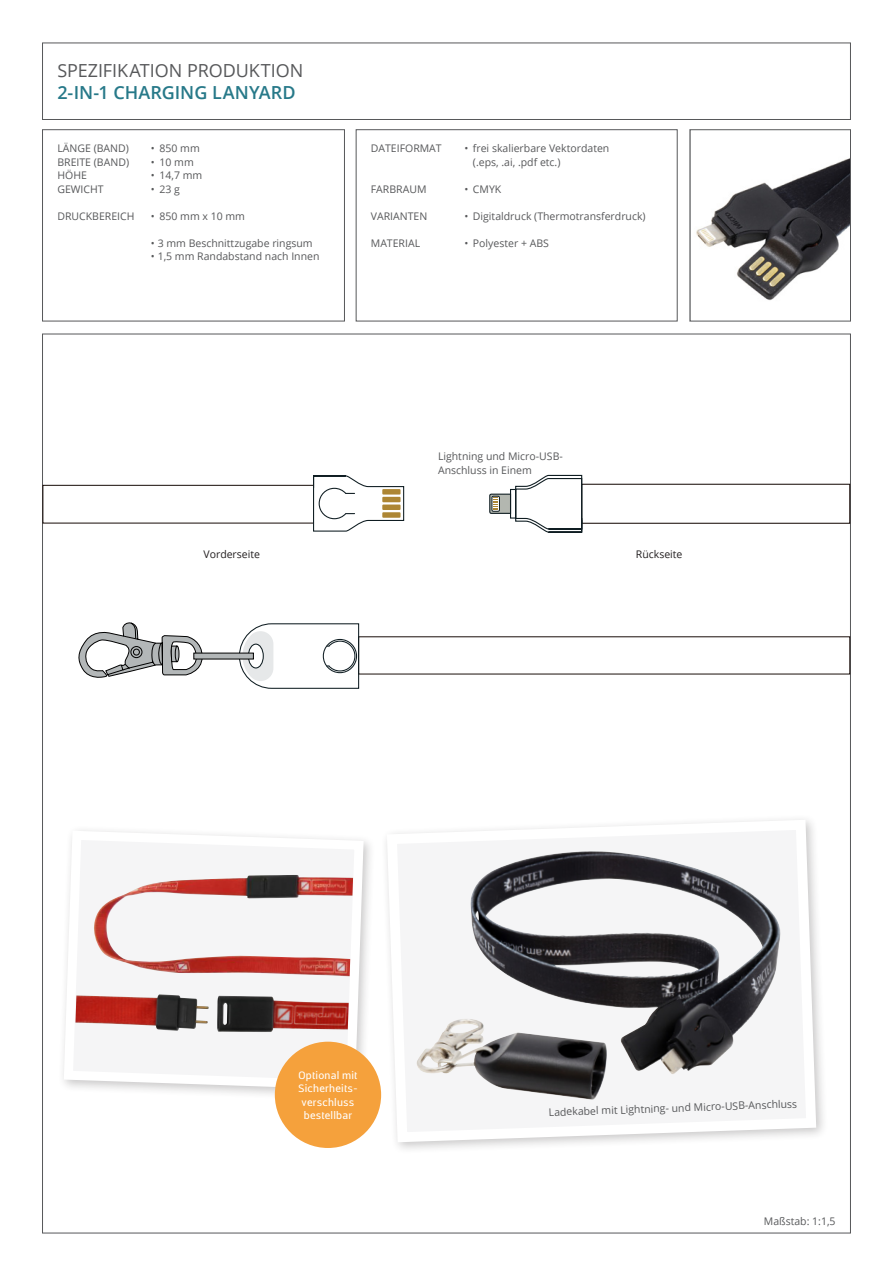
<style>
.page{position:relative;width:893px;height:1263px;background:#fff}
.page>*{position:absolute;margin:0;border:0;box-sizing:border-box;transform-origin:0 0}
.t1{font:18px "Open Sans";color:#57585a}
.t2{font:600 18px "Open Sans";letter-spacing:.005em;color:#277989}
.t3{font:10.5px/13.5px "Open Sans";color:#57585a}
.t4{font:10.5px/13.5px "Centuma";letter-spacing:.02em;color:#fff;text-align:center}
.t5{font:10.5px "Open Sans";color:#231f20}
</style>
<div class="page">
<div style="left:42px;top:129px;width:303px;height:192px;border:1px solid #57585a"></div>
<div style="left:356px;top:129px;width:321px;height:192px;border:1px solid #57585a"></div>
<div style="left:42px;top:43px;width:809px;height:77px;border:1px solid #57585a"></div>
<img style="left:696px;top:158px;width:153px;height:143px">
<div style="left:690px;top:130px;width:161px;height:191px;border:1px solid #57585a"></div>
<svg style="left:63px;top:830px;width:305px;height:264px"></svg>
<img style="left:90px;top:875px;width:263px;height:101px">
<img style="left:75px;top:994px;width:274px;height:38px">
<svg style="left:386px;top:819px;width:435px;height:328px"></svg>
<svg style="left:238px;top:623px;width:122px;height:66px"></svg>
<svg style="left:78px;top:622px;width:125px;height:56px"></svg>
<svg style="left:194px;top:653px;width:60px;height:6px"></svg>
<div style="left:42px;top:485px;width:272px;height:39px;border:1px solid #211612"></div>
<svg style="left:312px;top:475px;width:93px;height:57px"></svg>
<div style="left:581px;top:484px;width:269px;height:40px;border:1px solid #211612"></div>
<svg style="left:489px;top:474px;width:94px;height:59px"></svg>
<div style="left:275px;top:1042px;width:106px;height:106px;background:#f5a13c;border-radius:50%"></div>
<h1 class="t1" style="left:57px;top:58px;width:247px">SPEZIFIKATION PRODUKTION</h1>
<h1 class="t2" style="left:57px;top:80px;width:240px">2-IN-1 CHARGING LANYARD</h1>
<p class="t3" style="left:57px;top:142px;width:73px">LÄNGE (Ban d)</p>
<p class="t3" style="left:151px;top:142px;width:50px">• 850 mm</p>
<p class="t3" style="left:57px;top:155px;width:73px">BREITE (Ban d)</p>
<p class="t3" style="left:151px;top:155px;width:44px">• 10 mm</p>
<p class="t3" style="left:57px;top:169px;width:31px">HÖHE</p>
<p class="t3" style="left:151px;top:169px;width:53px">• 14,7 mm</p>
<p class="t3" style="left:57px;top:182px;width:48px">GEWICHT</p>
<p class="t3" style="left:151px;top:182px;width:31px">• 23 g</p>
<p class="t3" style="left:57px;top:209px;width:79px">DRUCKBEREICH</p>
<p class="t3" style="left:151px;top:209px;width:96px">• 850 mm x 10 mm</p>
<p class="t3" style="left:151px;top:236px;width:163px">• 3 mm Beschnittzugabe ringsum</p>
<p class="t3" style="left:151px;top:250px;width:170px">• 1,5 mm Randabstand nach Innen</p>
<p class="t3" style="left:371px;top:142px;width:72px">DATEIFORMAT</p>
<p class="t3" style="left:473px;top:142px;width:138px;text-indent:-9px">• frei skalierbare Vektordaten (.eps, .ai, .pdf etc.)</p>
<p class="t3" style="left:371px;top:182px;width:57px">FARBRAUM</p>
<p class="t3" style="left:464px;top:182px;width:38px">• CMYK</p>
<p class="t3" style="left:371px;top:209px;width:58px">VARIANTEN</p>
<p class="t3" style="left:464px;top:209px;width:183px">• Digitaldruck (Thermotransferdruck)</p>
<p class="t3" style="left:371px;top:236px;width:51px">MATERIAL</p>
<p class="t3" style="left:464px;top:236px;width:86px">• Polyester + ABS</p>
<p class="t3" style="left:438px;top:449px;width:126px">Lightning und Micro-USB-<br>Anschluss in Einem</p>
<p class="t5" style="left:203px;top:547px;width:58px">Vorderseite</p>
<p class="t5" style="left:636px;top:547px;width:48px">Rückseite</p>
<p class="t4" style="left:298px;top:1067px;width:61px">Optional mit<br>Sicherheits&shy;verschluss bestellbar</p>
<p class="t3" style="left:549px;top:1105px;width:250px;rotate:-2deg">Ladekabel mit Lightning- und Micro-USB-Anschluss</p>
<p class="t3" style="left:764px;top:1214px;width:73px">Maßstab: 1:1,5</p>
</div>
